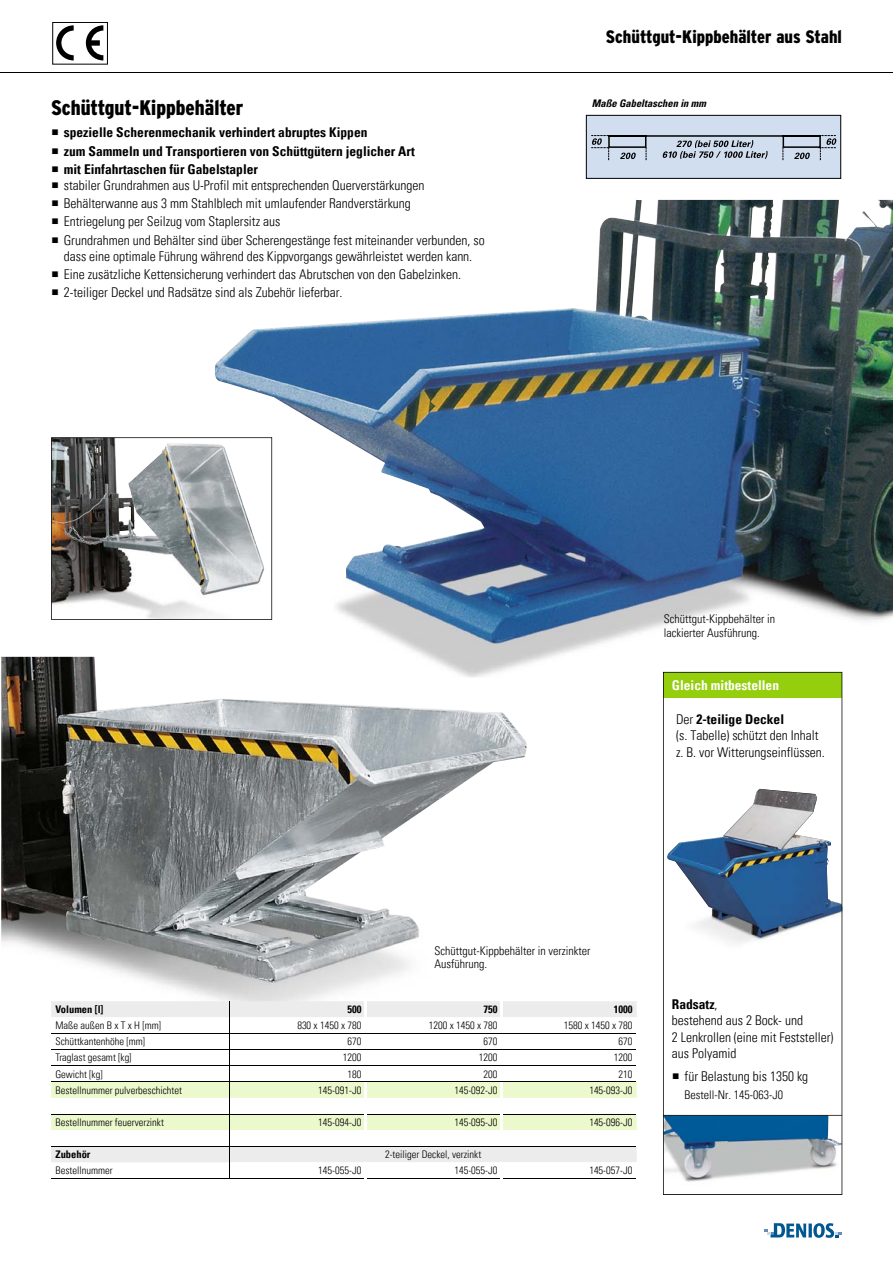
<style>
.page{position:relative;width:893px;height:1263px;background:#fff}
.page>*{position:absolute;margin:0;border:0;box-sizing:border-box;transform-origin:0 0}
.t1{font:900 21px "Interstate CE Condensed";color:#000}
.t2{font:900 18px "Interstate CE Condensed";color:#000}
.t3{font:300 condensed 13.5px/16.2px "Univers LT Pro";color:#000}
.t4{font:700 condensed 13.5px/18.3px "Univers LT Pro";color:#000}
.t5{font:700 condensed 13.5px "Univers LT Pro";color:#fff}
.t6{font:300 condensed 12px/13.5px "Univers LT Pro";color:#000}
.t7{font:300 condensed 10.5px "Univers LT Pro";color:#000}
.t8{font:700 condensed 10.5px "Univers LT Pro";color:#000}
.t9{font:10.5px "Univers Com 67 Bold Cond Obl";color:#000}
.s1{font-weight:700}
</style>
<div class="page">
<svg style="left:51px;top:437px;width:163px;height:183px"></svg>
<img style="left:214px;top:200px;width:679px;height:477px">
<img style="left:1px;top:657px;width:535px;height:344px">
<img style="left:842px;top:871px;width:1px;height:81px">
<svg style="left:764px;top:1223px;width:78px;height:15px"></svg>
<div style="left:586px;top:115px;width:255px;height:63px;background:#d1def0"></div>
<div style="left:586px;top:115px;width:255px;height:64px;border:1px solid #000"></div>
<svg style="left:591px;top:135px;width:245px;height:25px"></svg>
<svg style="left:663px;top:672px;width:179px;height:523px"></svg>
<svg style="left:51px;top:1001px;width:586px;height:178px"></svg>
<svg style="left:56px;top:25px;width:18px;height:35px"></svg>
<svg style="left:86px;top:25px;width:17px;height:35px"></svg>
<div style="left:52px;top:22px;width:56px;height:43px;border:1px solid #000"></div>
<hr style="left:0;top:72px;width:893px;height:1px;background:#000">
<svg style="left:673px;top:1074px;width:6px;height:5px"></svg>
<h1 class="t1" style="left:51px;top:93px;width:194px">Schüttgut-Kippbehälter</h1>
<p class="t4" style="left:64px;top:123px;width:352px">spezielle Scherenmechanik verhindert abruptes Kippen<br>zum Sammeln und Transportieren von Schüttgütern jeglicher Art mit Einfahrtaschen für Gabelstapler</p>
<p class="t3" style="left:64px;top:175px;width:422px;line-height:18.3px">stabiler Grundrahmen aus U-Profil mit entsprechenden Querverstärkungen Behälterwanne aus 3 mm Stahlblech mit umlaufender Randverstärkung<br>Entriegelung per Seilzug vom Staplersitz aus<br>Grundrahmen und Behälter sind über Scherengestänge fest miteinander verbunden, so</p>
<p class="t3" style="left:64px;top:246px;width:410px;line-height:18.3px">dass eine optimale Führung während des Kippvorgangs gewährleistet werden kann.<br>Eine zusätzliche Kettensicherung verhindert das Abrutschen von den Gabelzinken.<br>2-teiliger Deckel und Radsätze sind als Zubehör lieferbar.</p>
<h2 class="t2" style="left:606px;top:24px;width:237px">Schüttgut-Kippbehälter aus Stahl</h2>
<p class="t9" style="left:592px;top:97px;width:116px">Maße Gabeltaschen in mm</p>
<p class="t6" style="left:664px;top:611px;width:113px">Schüttgut-Kippbehälter in lackierter Ausführung.</p>
<p class="t5" style="left:672px;top:676px;width:109px">Gleich mitbestellen</p>
<p class="t3" style="left:676px;top:711px;width:150px">Der <span class="s1">2-teilige Deckel<br></span>(s. Tabelle) schützt den Inhalt z. B. vor Witterungseinflüssen.</p>
<p class="t6" style="left:434px;top:943px;width:157px">Schüttgut-Kippbehälter in verzinkter<br>Ausführung.</p>
<p class="t8" style="left:55px;top:1003px;width:50px">Volumen [l]</p>
<p class="t8" style="left:347px;top:1003px;width:15px">500</p>
<p class="t8" style="left:483px;top:1003px;width:15px">750</p>
<p class="t8" style="left:614px;top:1003px;width:20px">1000</p>
<p class="t7" style="left:55px;top:1018px;width:107px">Maße außen B x T x H [mm]</p>
<p class="t7" style="left:297px;top:1018px;width:66px">830 x 1450 x 780</p>
<p class="t7" style="left:429px;top:1018px;width:70px">1200 x 1450 x 780</p>
<p class="t7" style="left:564px;top:1018px;width:70px">1580 x 1450 x 780</p>
<p class="t7" style="left:55px;top:1034px;width:91px">Schüttkantenhöhe [mm]</p>
<p class="t7" style="left:347px;top:1034px;width:15px">670</p>
<p class="t7" style="left:483px;top:1034px;width:15px">670</p>
<p class="t7" style="left:618px;top:1034px;width:15px">670</p>
<p class="t7" style="left:55px;top:1050px;width:78px">Traglast gesamt [kg]</p>
<p class="t7" style="left:343px;top:1050px;width:20px">1200</p>
<p class="t7" style="left:479px;top:1050px;width:20px">1200</p>
<p class="t7" style="left:614px;top:1050px;width:20px">1200</p>
<p class="t7" style="left:55px;top:1067px;width:49px">Gewicht [kg]</p>
<p class="t7" style="left:347px;top:1067px;width:15px">180</p>
<p class="t7" style="left:483px;top:1067px;width:15px">200</p>
<p class="t7" style="left:618px;top:1067px;width:15px">210</p>
<p class="t7" style="left:55px;top:1083px;width:128px">Bestellnummer pulverbeschichtet</p>
<p class="t7" style="left:318px;top:1083px;width:45px">145-091-J0</p>
<p class="t7" style="left:454px;top:1083px;width:45px">145-092-J0</p>
<p class="t7" style="left:589px;top:1083px;width:45px">145-093-J0</p>
<p class="t7" style="left:55px;top:1115px;width:110px">Bestellnummer feuerverzinkt</p>
<p class="t7" style="left:318px;top:1115px;width:45px">145-094-J0</p>
<p class="t7" style="left:454px;top:1115px;width:45px">145-095-J0</p>
<p class="t7" style="left:589px;top:1115px;width:45px">145-096-J0</p>
<p class="t8" style="left:55px;top:1148px;width:36px">Zubehör</p>
<p class="t7" style="left:385px;top:1147px;width:98px">2-teiliger Deckel, verzinkt</p>
<p class="t7" style="left:55px;top:1163px;width:59px">Bestellnummer</p>
<p class="t7" style="left:318px;top:1163px;width:45px">145-055-J0</p>
<p class="t7" style="left:454px;top:1163px;width:45px">145-055-J0</p>
<p class="t7" style="left:589px;top:1163px;width:45px">145-057-J0</p>
<p class="t3" style="left:672px;top:995px;width:163px"><span class="s1">Radsatz</span>,<br>bestehend aus 2 Bock- und<br>2 Lenkrollen (eine mit Feststeller) aus Polyamid</p>
<p class="t3" style="left:685px;top:1068px;width:125px">für Belastung bis 1350 kg</p>
<p class="t6" style="left:685px;top:1087px;width:100px">Bestell-Nr. 145-063-J0</p>
</div>
